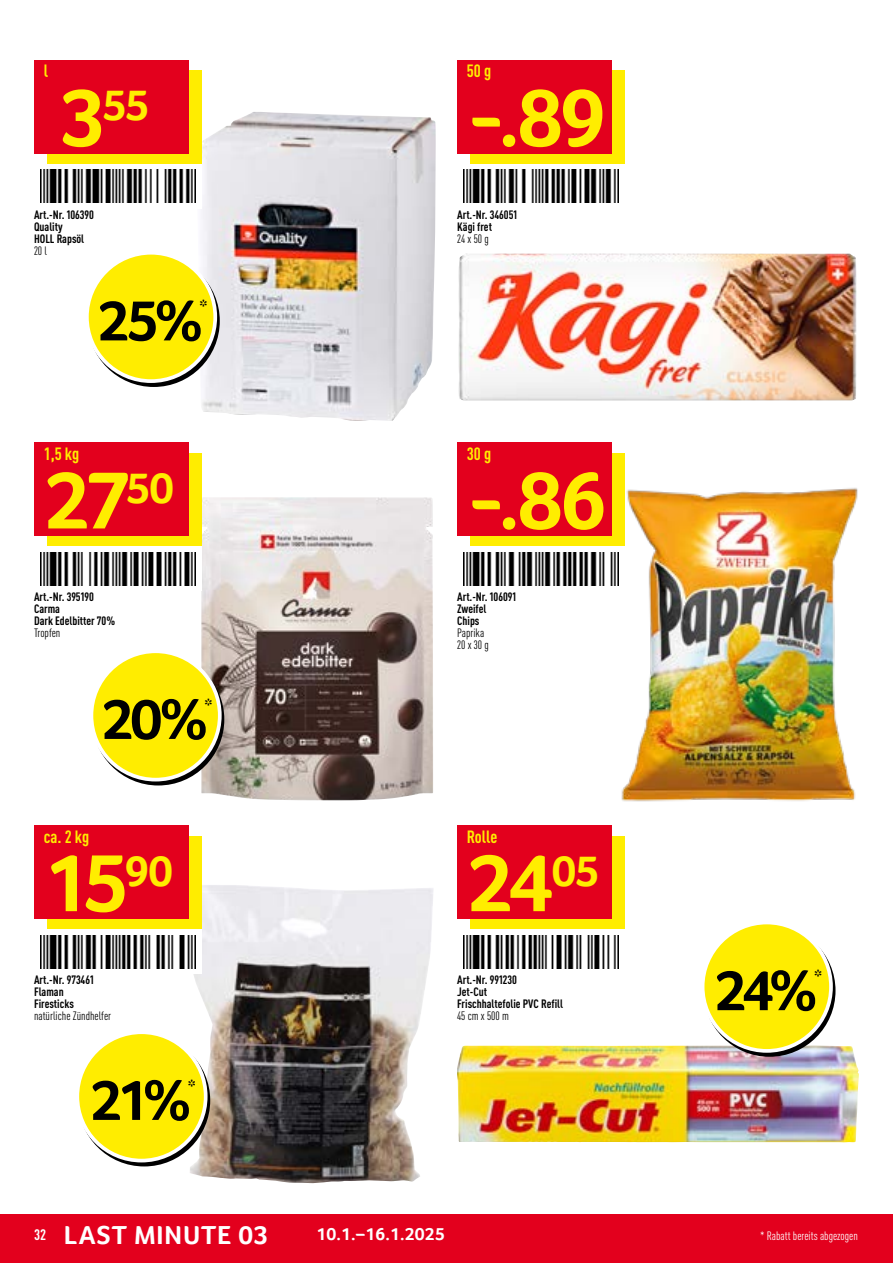
<style>
.page{position:relative;width:893px;height:1263px;background:#fff}
.page>*{position:absolute;margin:0;border:0;box-sizing:border-box;transform-origin:0 0}
.Preis_HOT{font:700 84px "Transgourmet";letter-spacing:-.055em;color:#ffed00}
.Rabattbutton{font:700 58.5px "Transgourmet";letter-spacing:-.07em;color:#000}
.Preis_HOT-2{font:700 44.55px "Transgourmet";color:#ffed00}
.t1{font:700 26.7px "Transgourmet";letter-spacing:.035em;color:#fff}
.Rabattbutton-2{font:700 19.5px "Transgourmet";color:#000}
.t2{font:700 18px "Transgourmet";letter-spacing:.01em;color:#fff}
.Unit_HOT{font:700 condensed 17.55px "DINOT";color:#ffed00}
.t3{font:700 condensed 12px/12px "DINOT";color:#000}
.t4{font:condensed 12px "DINOT";color:#000}
.t5{font:condensed 12px "DINOT";color:#fff}
.s1{font-size:84px}
.s2{font-family:"DINOT";font-stretch:condensed;font-size:15px}
</style>
<div class="page">
<div style="left:0;top:1214px;width:893px;height:49px;background:#e3001d"></div>
<img style="left:196px;top:112px;width:240px;height:309px">
<img style="left:459px;top:254px;width:398px;height:146px">
<img style="left:201px;top:497px;width:232px;height:303px">
<img style="left:621px;top:488px;width:237px;height:314px">
<img style="left:179px;top:885px;width:254px;height:298px">
<img style="left:457px;top:1045px;width:402px;height:97px">
<div style="left:47px;top:70px;width:155px;height:94px;background:#ffed00"></div>
<div style="left:34px;top:60px;width:155px;height:93px;background:#e3001d"></div>
<svg style="left:90px;top:257px;width:128px;height:128px"></svg>
<div style="left:87px;top:253px;width:128px;height:128px;background:#ffed00;border-radius:50%"></div>
<div style="left:85px;top:251px;width:132px;height:132px;border:4px solid #fff;border-radius:50%"></div>
<div style="left:34px;top:164px;width:168px;height:44px;background:#fff"></div>
<img style="left:40px;top:170px;width:155px;height:33px">
<div style="left:470px;top:70px;width:155px;height:94px;background:#ffed00"></div>
<div style="left:457px;top:60px;width:155px;height:93px;background:#e3001d"></div>
<img style="left:463px;top:170px;width:155px;height:33px">
<div style="left:47px;top:453px;width:155px;height:94px;background:#ffed00"></div>
<div style="left:34px;top:442px;width:155px;height:94px;background:#e3001d"></div>
<div style="left:91px;top:651px;width:129px;height:129px;background:#ffed00;border-radius:50%"></div>
<div style="left:90px;top:649px;width:132px;height:132px;border:4px solid #fff;border-radius:50%"></div>
<div style="left:34px;top:547px;width:168px;height:44px;background:#fff"></div>
<img style="left:40px;top:552px;width:155px;height:34px">
<div style="left:470px;top:453px;width:155px;height:94px;background:#ffed00"></div>
<div style="left:457px;top:442px;width:155px;height:94px;background:#e3001d"></div>
<div style="left:457px;top:547px;width:168px;height:44px;background:#fff"></div>
<img style="left:463px;top:552px;width:155px;height:34px">
<div style="left:47px;top:836px;width:155px;height:93px;background:#ffed00"></div>
<div style="left:34px;top:825px;width:155px;height:94px;background:#e3001d"></div>
<div style="left:77px;top:1032px;width:129px;height:128px;background:#ffed00;border-radius:50%"></div>
<div style="left:75px;top:1030px;width:133px;height:132px;border:4px solid #fff;border-radius:50%"></div>
<div style="left:34px;top:929px;width:168px;height:45px;background:#fff"></div>
<img style="left:40px;top:935px;width:155px;height:33px">
<div style="left:470px;top:836px;width:155px;height:93px;background:#ffed00"></div>
<div style="left:457px;top:825px;width:155px;height:94px;background:#e3001d"></div>
<svg style="left:705px;top:926px;width:129px;height:129px"></svg>
<div style="left:703px;top:922px;width:128px;height:129px;background:#ffed00;border-radius:50%"></div>
<div style="left:701px;top:921px;width:132px;height:132px;border:4px solid #fff;border-radius:50%"></div>
<img style="left:463px;top:935px;width:155px;height:33px">
<p class="Unit_HOT" style="left:44px;top:60px;width:6px">l</p>
<p class="Preis_HOT-2" style="left:61px;top:79px;width:90px"><span class="s1">3</span>55</p>
<p class="t3" style="left:34px;top:208px;width:62px">Art.-Nr. 106390</p>
<p class="t3" style="left:34px;top:220px;width:52px">Quality<br>HOLL Rapsöl</p>
<p class="t4" style="left:34px;top:243px;width:15px">20 l</p>
<p class="Rabattbutton" style="left:97px;top:286px;width:107px">25%</p>
<p class="Rabattbutton-2" style="left:200px;top:295px;width:10px">*</p>
<p class="Unit_HOT" style="left:44px;top:443px;width:37px">1,5 kg</p>
<p class="Preis_HOT" style="left:44px;top:451px;width:132px">27<sup>50</sup></p>
<p class="t3" style="left:34px;top:591px;width:61px">Art.-Nr. 395190</p>
<p class="t3" style="left:34px;top:603px;width:83px">Carma<br>Dark Edelbitter 70%</p>
<p class="t4" style="left:34px;top:626px;width:28px">Tropfen</p>
<p class="Rabattbutton" style="left:101px;top:685px;width:108px">20%</p>
<p class="Rabattbutton-2" style="left:205px;top:694px;width:10px">*</p>
<p class="Unit_HOT" style="left:44px;top:826px;width:47px">ca. 2 kg</p>
<p class="Preis_HOT" style="left:44px;top:833px;width:131px">15<sup>90</sup></p>
<p class="t3" style="left:34px;top:974px;width:61px">Art.-Nr. 973461</p>
<p class="t3" style="left:34px;top:986px;width:41px">Flaman<br>Firesticks</p>
<p class="t4" style="left:34px;top:1009px;width:79px">natürliche Zündhelfer</p>
<p class="Rabattbutton" style="left:90px;top:1066px;width:103px">21%</p>
<p class="Rabattbutton-2" style="left:188px;top:1075px;width:10px">*</p>
<p class="Unit_HOT" style="left:467px;top:60px;width:26px">50 g</p>
<p class="Preis_HOT" style="left:467px;top:68px;width:141px">-.89</p>
<p class="t3" style="left:457px;top:208px;width:62px">Art.-Nr. 346051</p>
<p class="t3" style="left:457px;top:220px;width:36px">Kägi fret</p>
<p class="t4" style="left:457px;top:231px;width:33px">24 x 50 g</p>
<p class="Unit_HOT" style="left:467px;top:443px;width:26px">30 g</p>
<p class="Preis_HOT" style="left:467px;top:451px;width:141px">-.86</p>
<p class="t3" style="left:457px;top:591px;width:61px">Art.-Nr. 106091</p>
<p class="t3" style="left:457px;top:603px;width:31px">Zweifel<br>Chips</p>
<p class="t4" style="left:457px;top:626px;width:29px">Paprika</p>
<p class="t4" style="left:457px;top:638px;width:33px">20 x 30 g</p>
<p class="Unit_HOT" style="left:467px;top:826px;width:32px">Rolle</p>
<p class="Preis_HOT" style="left:467px;top:833px;width:134px">24<sup>05</sup></p>
<p class="t3" style="left:457px;top:974px;width:61px">Art.-Nr. 991230</p>
<p class="t3" style="left:457px;top:986px;width:107px">Jet-Cut<br>Frischhaltefolie PVC Refill</p>
<p class="t4" style="left:457px;top:1009px;width:53px">45 cm x 500 m</p>
<p class="Rabattbutton" style="left:714px;top:956px;width:105px">24%</p>
<p class="Rabattbutton-2" style="left:814px;top:965px;width:10px">*</p>
<p class="t1" style="left:34px;top:1220px;width:236px"><span class="s2">32</span> LAST MINUTE 03</p>
<p class="t2" style="left:316px;top:1224px;width:130px">10.1.–16.1.2025</p>
<p class="t5" style="left:760px;top:1229px;width:99px">* Rabatt bereits abgezogen</p>
</div>
